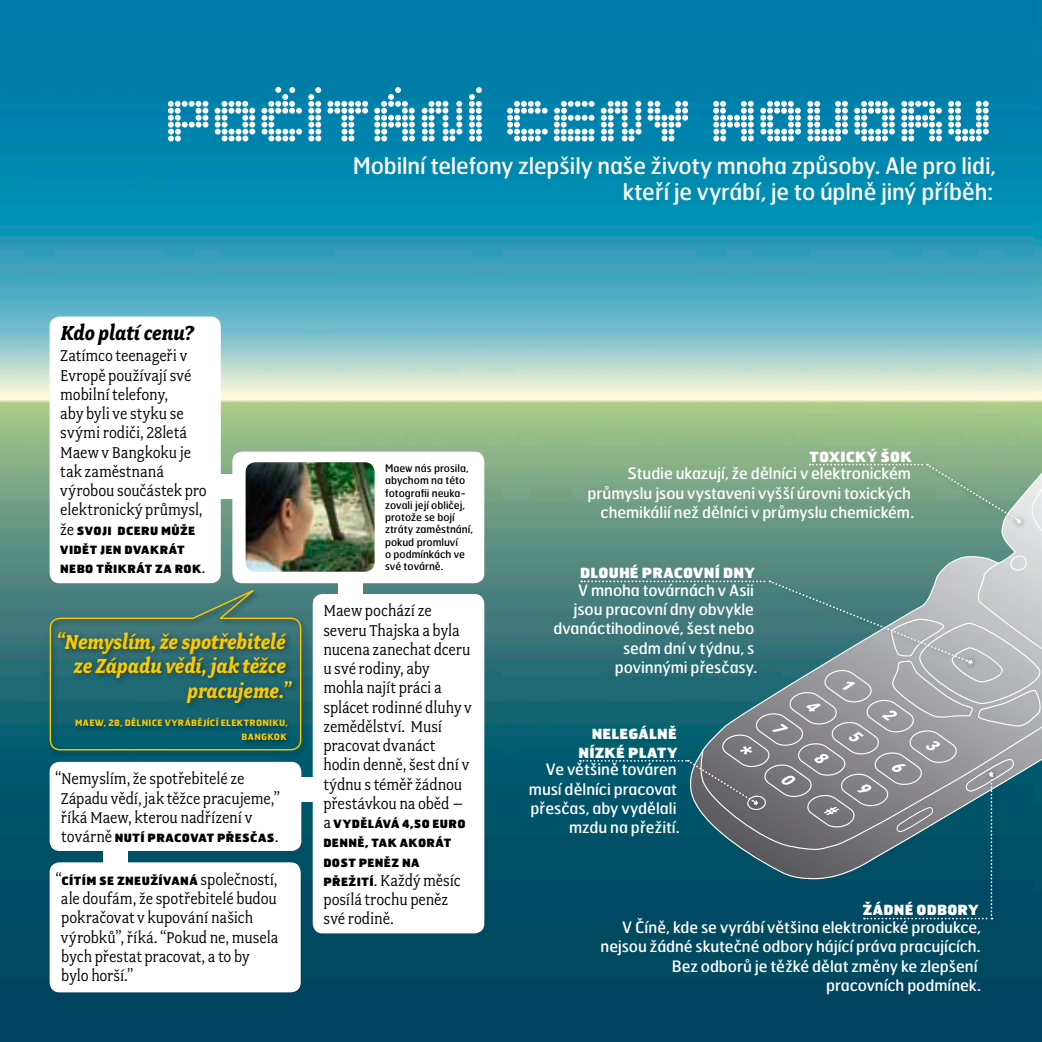
<style>
.page{position:relative;width:1042px;height:1042px;background:#fff}
.page>*{position:absolute;margin:0;border:0;box-sizing:border-box;transform-origin:0 0}
.t1{font:50.75px "Med Led";letter-spacing:-.015em;color:#fff}
.t2{font:22.75px/26.2px "Hermesm I Tf";letter-spacing:-.005em;color:#fff;text-align:right}
.t3{font:italic 700 22.75px/24.5px "Fairplexm I Tf";color:#fdc900;text-align:right}
.t4{font:italic 700 22.75px "Fairplexm I Tf";color:#000}
.t5{font:17.5px/19.2px "Fairplexm I Tf";letter-spacing:-.005em;color:#000}
.t6{font:15.75px/19.2px "Hermesm I Tf";letter-spacing:-.005em;color:#fff;text-align:right}
.t7{font:900 14px/19.2px "Hermesm I Tf";letter-spacing:.01em;color:#fff;text-align:right}
.t8{font:900 11.38px/19.2px "Hermesm I Tf";letter-spacing:.03em;color:#000}
.t9{font:10.5px/12.2px "Hermesm I Tf";color:#000}
.t10{font:700 8.75px/14px "Hermesm I Tf";letter-spacing:.035em;color:#fdc900;text-align:right}
.s1{font-family:"Fairplexm I Tf";font-weight:400;font-size:17.5px}
.s2{font-family:"Hermesm I Tf";font-weight:900;font-size:11.38px}
</style>
<div class="page">
<img style="left:0;top:0;width:1042px;height:1042px">
<svg style="left:687px;top:311px;width:355px;height:569px;background:#8ab8a4"></svg>
<svg style="left:890px;top:336px;width:152px;height:226px;background:#a6c7ab"></svg>
<svg style="left:699px;top:562px;width:343px;height:291px;background:#85a0a4"></svg>
<div style="left:860px;top:772px;width:139px;height:154px;background:#000;opacity:.5"></div>
<div style="left:576px;top:756px;width:184px;height:52px;background:#00596e"></div>
<div style="left:984px;top:766px;width:15px;height:17px;background:#000;opacity:.5"></div>
<div style="left:577px;top:576px;width:396px;height:92px;background:#000;opacity:.5"></div>
<svg style="left:580px;top:580px;width:413px;height:339px;background:#4b7680"></svg>
<div style="left:805px;top:460px;width:219px;height:66px;background:#000;opacity:.5"></div>
<div style="left:1012px;top:514px;width:15px;height:16px;background:#000;opacity:.5"></div>
<svg style="left:809px;top:464px;width:212px;height:60px;background:#7aa587"></svg>
<div style="left:211px;top:474px;width:25px;height:25px;background:#fff"></div>
<div style="left:45px;top:586px;width:264px;height:172px;background:#000;opacity:.5"></div>
<svg style="left:191px;top:585px;width:71px;height:35px;background:#4e7e72"></svg>
<div style="left:50px;top:617px;width:251px;height:133px;border:1px solid #fdc900;border-radius:10px"></div>
<div style="left:53px;top:628px;width:246px;height:119px;background:#000;opacity:.5"></div>
<div style="left:338px;top:575px;width:25px;height:25px;background:#fff"></div>
<div style="left:295px;top:777px;width:25px;height:25px;background:#fff"></div>
<div style="left:103px;top:845px;width:25px;height:25px;background:#fff"></div>
<div style="left:50px;top:862px;width:251px;height:130px;background:#fff;border-radius:10px"></div>
<div style="left:50px;top:762px;width:251px;height:89px;background:#fff;border-radius:10px"></div>
<div style="left:313px;top:594px;width:171px;height:339px;background:#fff;border-radius:10px"></div>
<div style="left:232px;top:451px;width:252px;height:132px;background:#fff;border-radius:10px"></div>
<img style="left:246px;top:462px;width:129px;height:110px;border-radius:10px">
<div style="left:50px;top:316px;width:171px;height:267px;background:#fff;border-radius:10px"></div>
<svg style="left:275px;top:87px;width:20px;height:13px"></svg>
<svg style="left:308px;top:87px;width:13px;height:13px"></svg>
<svg style="left:469px;top:87px;width:13px;height:13px"></svg>
<svg style="left:388px;top:87px;width:13px;height:13px"></svg>
<h1 class="t1" style="left:164px;top:101px;width:829px">POCITANI CENY HOVORU</h1>
<h2 class="t2" style="left:353px;top:152px;width:645px">Mobilní telefony zlepšily naše životy mnoha způsoby. Ale pro lidi, kteří je vyrábí, je to úplně jiný příběh:</h2>
<h2 class="t4" style="left:61px;top:320px;width:135px">Kdo platí cenu?</h2>
<p class="t5" style="left:60px;top:346px;width:148px">Zatímco teenageři v<br>Evropě používají své mobilní telefony,<br>aby byli ve styku se svými rodiči, 28letá<br>Maew v Bangkoku je tak zaměstnaná výrobou součástek pro elektronický průmysl,</p>
<p class="t8" style="left:60px;top:520px;width:147px"><span class="s1">že</span> SVOJI DCERU MŮŽE<br>VIDĚT JEN DVAKRÁT<br>NEBO TŘIKRÁT ZA ROK<span class="s1">.</span></p>
<h2 class="t3" style="left:56px;top:629px;width:237px">“Nemyslím, že spotřebitelé ze Západu vědí, jak těžce pracujeme.”</h2>
<p class="t10" style="left:75px;top:715px;width:214px">MAEW, 28, DĚLNICE VYRÁBĚJÍCÍ ELEKTRONIKU,<br>BANGKOK</p>
<p class="t5" style="left:61px;top:769px;width:221px;text-indent:-6px">“Nemyslím, že spotřebitelé ze<br>Západu vědí, jak těžce pracujeme,” říká Maew, kterou nadřízení v</p>
<p class="t8" style="left:61px;top:828px;width:219px"><span class="s1">továrně</span> NUTÍ PRACOVAT PŘESČAS<span class="s1">.</span></p>
<p class="t8" style="left:56px;top:870px;width:224px"><span class="s1">“</span>CÍTÍM SE ZNEUŽÍVANÁ <span class="s1">společností,</span></p>
<p class="t5" style="left:61px;top:889px;width:219px">ale doufám, že spotřebitelé budou pokračovat v kupování našich výrobků”, říká. “Pokud ne, musela bych přestat pracovat, a to by bylo horší.”</p>
<p class="t9" style="left:385px;top:462px;width:89px">Maew nás prosila, abychom na této fotografii neuka&shy;zovali její obličej, protože se bojí ztráty zaměstnání, pokud promluví<br>o podmínkách ve své továrně.</p>
<p class="t5" style="left:323px;top:601px;width:150px">Maew pochází ze severu Thajska a byla nucena zanechat dceru u své rodiny, aby mohla najít práci a splácet rodinné dluhy v zemědělství. Musí pracovat dvanáct hodin denně, šest dní v týdnu s téměř žádnou přestávkou na oběd –</p>
<p class="t8" style="left:323px;top:814px;width:144px"><span class="s1">a</span> VYDĚLÁVÁ 4,50 EURO<br>DENNĚ, TAK AKORÁT<br>DOST PENĚZ NA</p>
<p class="t5" style="left:323px;top:871px;width:139px"><span class="s2">PŘEŽITÍ</span>. Každý měsíc posílá trochu peněz své rodině.</p>
<p class="t7" style="left:809px;top:446px;width:104px">TOXICKÝ ŠOK</p>
<p class="t6" style="left:587px;top:463px;width:328px">Studie ukazují, že dělníci v elektronickém průmyslu jsou vystaveni vyšší úrovni toxických chemikálií než dělníci v průmyslu chemickém.</p>
<p class="t7" style="left:580px;top:563px;width:176px">DLOUHÉ PRACOVNÍ DNY</p>
<p class="t6" style="left:553px;top:580px;width:205px">V mnoha továrnách v Asii jsou pracovní dny obvykle dvanáctihodinové, šest nebo sedm dní v týdnu, s povinnými přesčasy.</p>
<p class="t7" style="left:578px;top:723px;width:100px">NELEGÁLNĚ<br>NÍZKÉ PLATY</p>
<p class="t6" style="left:529px;top:759px;width:152px">Ve většině továren musí dělníci pracovat přesčas, aby vydělali mzdu na přežití.</p>
<p class="t7" style="left:863px;top:900px;width:117px">ŽÁDNÉ ODBORY</p>
<p class="t6" style="left:600px;top:917px;width:382px">V Číně, kde se vyrábí většina elektronické produkce, nejsou žádné skutečné odbory hájící práva pracujících.<br>Bez odborů je těžké dělat změny ke zlepšení pracovních podmínek.</p>
</div>
